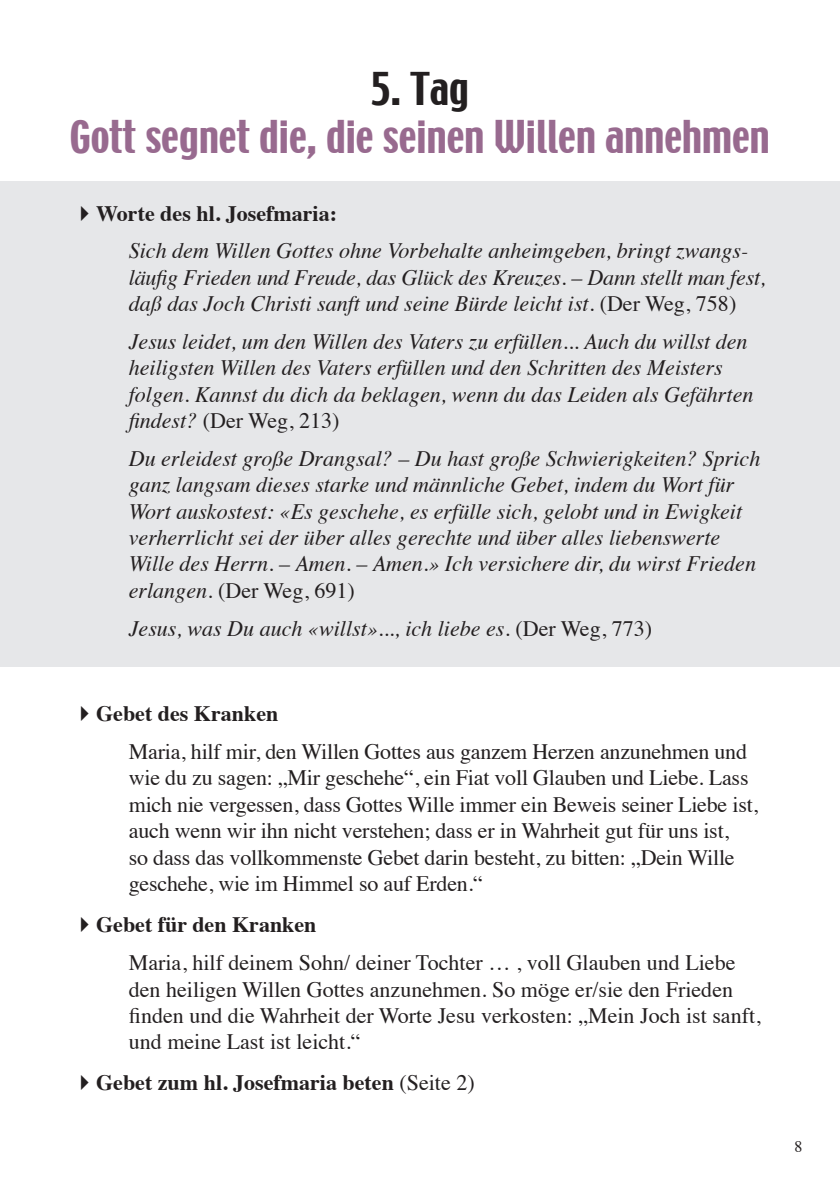
<style>
.page{position:relative;width:840px;height:1191px;background:#fff}
.page>*{position:absolute;margin:0;border:0;box-sizing:border-box;transform-origin:0 0}
.t1{font:40px "Techno";color:#986a8f}
.t2{font:40px "Techno";color:#231f20}
.t3{font:italic 22px/26.4px "Times";color:#231f20}
.t4{font:22px/26.4px "Times";letter-spacing:-.01em;color:#231f20}
.t5{font:700 22px "Times";color:#231f20}
.t6{font:16px "Times";color:#231f20}
.s1{font-weight:700;font-style:normal}
.s2{font-style:normal}
.s3{font-weight:700}
.s4{font-weight:400}
</style>
<div class="page">
<div style="left:0;top:181px;width:839px;height:486px;background:#e6e7e9"></div>
<h1 class="t2" style="left:371px;top:62px;width:99px">5. Tag</h1>
<h1 class="t1" style="left:70px;top:110px;width:701px">Gott segnet die, die seinen Willen annehmen</h1>
<p class="t3" style="left:129px;top:193px;width:620px;line-height:37.8px;text-indent:-57px">✔<span class="s1">Worte des hl. Josefmaria:<br></span>Sich dem Willen Gottes ohne Vorbehalte anheimgeben, bringt zwangs-</p>
<p class="t3" style="left:129px;top:263px;width:637px">läufig Frieden und Freude, das Glück des Kreuzes. – Dann stellt man fest, daß das Joch Christi sanft und seine Bürde leicht ist. <span class="s2">(Der Weg, 758)</span></p>
<p class="t3" style="left:129px;top:327px;width:625px">Jesus leidet, um den Willen des Vaters zu erfüllen... Auch du willst den heiligsten Willen des Vaters erfüllen und den Schritten des Meisters folgen. Kannst du dich da beklagen, wenn du das Leiden als Gefährten findest? <span class="s2">(Der Weg, 213)</span></p>
<p class="t3" style="left:129px;top:444px;width:632px">Du erleidest große Drangsal? – Du hast große Schwierigkeiten? Sprich ganz langsam dieses starke und männliche Gebet, indem du Wort für Wort auskostest: «Es geschehe, es erfülle sich, gelobt und in Ewigkeit verherrlicht sei der über alles gerechte und über alles liebenswerte Wille des Herrn. – Amen. – Amen.» Ich versichere dir, du wirst Frieden erlangen. <span class="s2">(Der Weg, 691)</span></p>
<p class="t3" style="left:129px;top:613px;width:524px">Jesus, was Du auch «willst»..., ich liebe es. <span class="s2">(Der Weg, 773)</span></p>
<p class="t4" style="left:129px;top:692px;width:619px;line-height:38.4px;text-indent:-57px">✔<span class="s3">Gebet des Kranken<br></span>Maria, hilf mir, den Willen Gottes aus ganzem Herzen anzunehmen und</p>
<p class="t4" style="left:129px;top:763px;width:630px">wie du zu sagen: „Mir geschehe“, ein Fiat voll Glauben und Liebe. Lass mich nie vergessen, dass Gottes Wille immer ein Beweis seiner Liebe ist, auch wenn wir ihn nicht verstehen; dass er in Wahrheit gut für uns ist,<br>so dass das vollkommenste Gebet darin besteht, zu bitten: „Dein Wille geschehe, wie im Himmel so auf Erden.“</p>
<p class="t4" style="left:129px;top:903px;width:608px;line-height:38.4px;text-indent:-57px">✔<span class="s3">Gebet für den Kranken<br></span>Maria, hilf deinem Sohn/ deiner Tochter … , voll Glauben und Liebe</p>
<p class="t4" style="left:129px;top:974px;width:633px">den heiligen Willen Gottes anzunehmen. So möge er/sie den Frieden finden und die Wahrheit der Worte Jesu verkosten: „Mein Joch ist sanft, und meine Last ist leicht.“</p>
<p class="t5" style="left:72px;top:1061px;width:404px">✔Gebet zum hl. Josefmaria beten <span class="s4">(Seite 2)</span></p>
<p class="t6" style="left:794px;top:1131px;width:9px">8</p>
</div>
